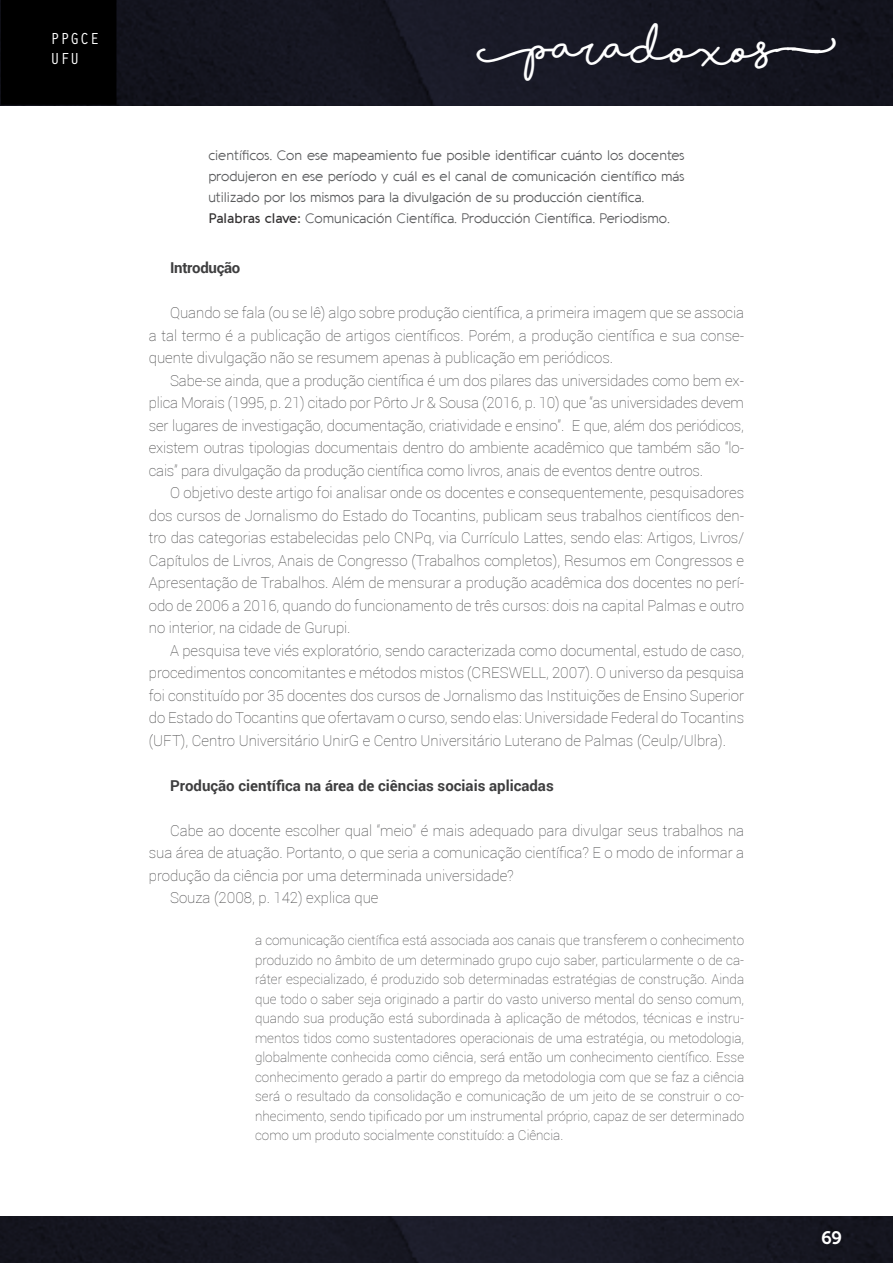
<style>
.page{position:relative;width:893px;height:1263px;background:#fff}
.page>*{position:absolute;margin:0;border:0;box-sizing:border-box;transform-origin:0 0}
.t1{font:700 42px "Shorelines Script";color:#fff}
.t2{font:18px "Museo 700";color:#fff}
.t3{font:16.5px/19.8px "Orator Std";color:#fff}
.Texto{font:100 15px/22.5px "Roboto";color:#3e3e3f;text-align:justify}
.Texto-2{font:700 15px "Roboto";color:#3e3e3f}
.Texto-3{font:700 15px "Roboto";letter-spacing:-.02em;color:#3e3e3f}
.Citação{font:100 13.5px/19.5px "Roboto";color:#3e3e3f;text-align:justify}
.Texto_resumo{font:300 13.5px/21px "Aquawax";color:#57585a;text-align:justify}
.s1{font-weight:500;color:#312f30}
</style>
<div class="page">
<img style="left:0;top:1217px;width:893px;height:46px">
<div style="left:0;top:0;width:893px;height:105px;background:#151621"></div>
<div style="left:1px;top:0;width:115px;height:105px;background:#000"></div>
<p class="t3" style="left:50px;top:28px;width:51px">PPGCE<br>UFU</p>
<h1 class="t1" style="left:477px;top:32px;width:361px">[Paradoxos]</h1>
<p class="Texto_resumo" style="left:208px;top:144px;width:478px">científicos. Con ese mapeamiento fue posible identificar cuánto los docentes produjeron en ese período y cuál es el canal de comunicación científico más utilizado por los mismos para la divulgación de su producción científica.</p>
<p class="Texto_resumo" style="left:208px;top:207px;width:463px"><span class="s1">Palabras clave:</span> Comunicación Científica. Producción Científica. Periodismo.</p>
<p class="Texto-3" style="left:170px;top:257px;width:72px">Introdução</p>
<p class="Texto" style="left:149px;top:301px;width:597px;text-indent:21px">Quando se fala (ou se lê) algo sobre produção científica, a primeira imagem que se associa a tal termo é a publicação de artigos científicos. Porém, a produção científica e sua conse&shy;quente divulgação não se resumem apenas à publicação em periódicos.</p>
<p class="Texto" style="left:149px;top:368px;width:597px;text-indent:21px">Sabe-se ainda, que a produção científica é um dos pilares das universidades como bem ex&shy;plica Morais (1995, p. 21) citado por Pôrto Jr &amp; Sousa (2016, p. 10) que “as universidades devem ser lugares de investigação, documentação, criatividade e ensino”. E que, além dos periódicos, existem outras tipologias documentais dentro do ambiente acadêmico que também são “lo&shy;cais” para divulgação da produção científica como livros, anais de eventos dentre outros.</p>
<p class="Texto" style="left:149px;top:481px;width:597px;text-indent:21px">O objetivo deste artigo foi analisar onde os docentes e consequentemente, pesquisadores dos cursos de Jornalismo do Estado do Tocantins, publicam seus trabalhos científicos den&shy;tro das categorias estabelecidas pelo CNPq, via Currículo Lattes, sendo elas: Artigos, Livros/ Capítulos de Livros, Anais de Congresso (Trabalhos completos), Resumos em Congressos e Apresentação de Trabalhos. Além de mensurar a produção acadêmica dos docentes no perí&shy;odo de 2006 a 2016, quando do funcionamento de três cursos: dois na capital Palmas e outro no interior, na cidade de Gurupi.</p>
<p class="Texto" style="left:149px;top:638px;width:597px;text-indent:21px">A pesquisa teve viés exploratório, sendo caracterizada como documental, estudo de caso, procedimentos concomitantes e métodos mistos (CRESWELL, 2007). O universo da pesquisa foi constituído por 35 docentes dos cursos de Jornalismo das Instituições de Ensino Superior do Estado do Tocantins que ofertavam o curso, sendo elas: Universidade Federal do Tocantins (UFT), Centro Universitário UnirG e Centro Universitário Luterano de Palmas (Ceulp/Ulbra).</p>
<p class="Texto-2" style="left:170px;top:775px;width:385px">Produção científica na área de ciências sociais aplicadas</p>
<p class="Texto" style="left:149px;top:818px;width:597px;text-indent:21px">Cabe ao docente escolher qual “meio” é mais adequado para divulgar seus trabalhos na sua área de atuação. Portanto, o que seria a comunicação científica? E o modo de informar a produção da ciência por uma determinada universidade?</p>
<p class="Texto" style="left:170px;top:886px;width:210px">Souza (2008, p. 142) explica que</p>
<p class="Citação" style="left:255px;top:930px;width:490px">a comunicação científica está associada aos canais que transferem o conhecimento produzido no âmbito de um determinado grupo cujo saber, particularmente o de ca&shy;ráter especializado, é produzido sob determinadas estratégias de construção. Ainda que todo o saber seja originado a partir do vasto universo mental do senso comum, quando sua produção está subordinada à aplicação de métodos, técnicas e instru&shy;mentos tidos como sustentadores operacionais de uma estratégia, ou metodologia, globalmente conhecida como ciência, será então um conhecimento científico. Esse conhecimento gerado a partir do emprego da metodologia com que se faz a ciência será o resultado da consolidação e comunicação de um jeito de se construir o co&shy;nhecimento, sendo tipificado por um instrumental próprio, capaz de ser determinado como um produto socialmente constituído: a Ciência.</p>
<p class="t2" style="left:821px;top:1227px;width:22px">69</p>
</div>
